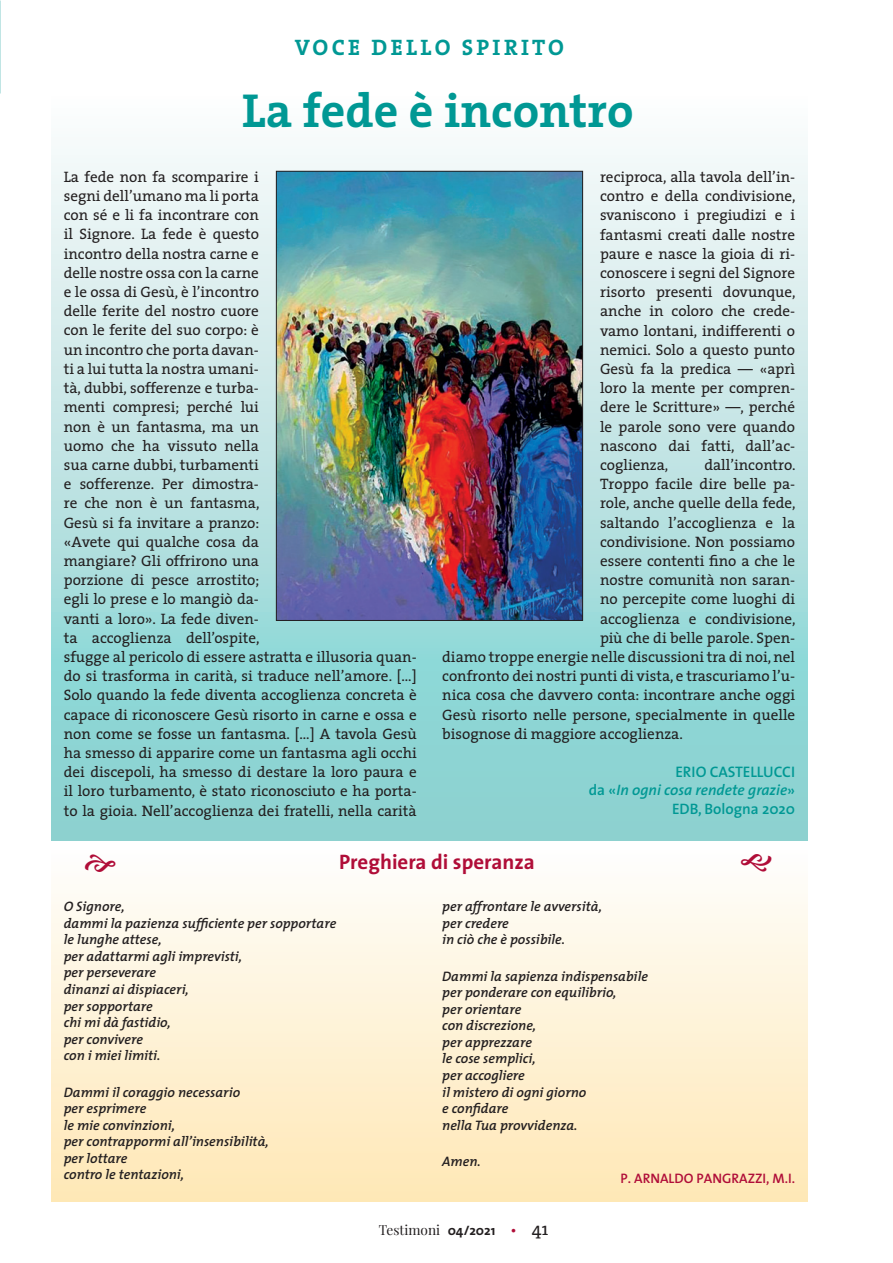
<style>
.page{position:relative;width:893px;height:1263px;background:#fff}
.page>*{position:absolute;margin:0;border:0;box-sizing:border-box;transform-origin:0 0}
.t1{font:700 48px "The Serif";color:#009894}
.t2{font:700 22.5px "The Serif";letter-spacing:.145em;color:#009894}
.t3{font:700 21px "The Sans";color:#b00d38}
.t4{font:600 15.3px "The Sans";color:#009894}
.t5{font:15.15px/19.2px "The Serif";color:#231f20}
.t6{font:italic 600 15.15px/18.6px "The Sans";color:#009894;text-align:right}
.t7{font:italic 600 13.8px/16.5px "The Mix";color:#231f20}
.t8{font:600 13.8px "The Sans";color:#b00d38}
.t9{font:13.65px "Playfair Display";color:#231f20}
.s1{font-style:normal}
.s2{font-family:"The Sans";font-weight:700}
.s3{font-family:"The Serif";font-size:15px;color:#b00d38}
.s4{font-family:"The Serif";font-size:18px}
</style>
<div class="page">
<div style="left:51px;top:848px;width:757px;height:353px;background:linear-gradient(to bottom,#fefefd,#ffe7b5)"></div>
<svg style="left:51px;top:149px;width:757px;height:692px;background:#b2e0e0"></svg>
<img style="left:278px;top:173px;width:303px;height:446px">
<div style="left:276px;top:171px;width:307px;height:450px;border:1px solid #231f20"></div>
<svg style="left:85px;top:854px;width:31px;height:18px"></svg>
<svg style="left:741px;top:854px;width:31px;height:18px"></svg>
<h2 class="t2" style="left:295px;top:28px;width:271px">VOCE DELLO SPIRITO</h2>
<h1 class="t1" style="left:242px;top:71px;width:393px">La fede è incontro</h1>
<p class="t5" style="left:64px;top:167px;width:354px">La fede non fa scomparire i<br>segni dell’umano ma li porta<br>con sé e li fa incontrare con<br>il Signore. La fede è questo<br>incontro della nostra carne e<br>delle nostre ossa con la carne<br>e le ossa di Gesù, è l’incontro<br>delle ferite del nostro cuore<br>con le ferite del suo corpo: è<br>un incontro che porta davan-<br>ti a lui tutta la nostra umani-<br>tà, dubbi, sofferenze e turba-<br>menti compresi; perché lui<br>non è un fantasma, ma un<br>uomo che ha vissuto nella<br>sua carne dubbi, turbamenti<br>e sofferenze. Per dimostra-<br>re che non è un fantasma,<br>Gesù si fa invitare a pranzo:<br>«Avete qui qualche cosa da<br>mangiare? Gli offrirono una<br>porzione di pesce arrostito;<br>egli lo prese e lo mangiò da-<br>vanti a loro». La fede diven-<br>ta accoglienza dell’ospite,<br>sfugge al pericolo di essere astratta e illusoria quan&shy;do si trasforma in carità, si traduce nell’amore. […] Solo quando la fede diventa accoglienza concreta è capace di riconoscere Gesù risorto in carne e ossa e non come se fosse un fantasma. […] A tavola Gesù ha smesso di apparire come un fantasma agli occhi dei discepoli, ha smesso di destare la loro paura e il loro turbamento, è stato riconosciuto e ha porta&shy;to la gioia. Nell’accoglienza dei fratelli, nella carità</p>
<p class="t5" style="left:600px;top:167px;width:197px;text-align:justify">reciproca, alla tavola dell’in&shy;contro e della condivisione, svaniscono i pregiudizi e i fantasmi creati dalle nostre paure e nasce la gioia di ri&shy;conoscere i segni del Signore risorto presenti dovunque, anche in coloro che crede&shy;vamo lontani, indifferenti o nemici. Solo a questo punto Gesù fa la predica — «aprì loro la mente per compren&shy;dere le Scritture» —, perché le parole sono vere quando nascono dai fatti, dall’ac&shy;coglienza,</p>
<p class="t5" style="left:704px;top:455px;width:93px">dall’incontro.</p>
<p class="t5" style="left:600px;top:474px;width:197px">Troppo facile dire belle pa-</p>
<p class="t5" style="left:600px;top:493px;width:197px">role, anche quelle della fede,</p>
<p class="t5" style="left:600px;top:512px;width:197px">saltando l’accoglienza e la</p>
<p class="t5" style="left:600px;top:532px;width:197px">condivisione. Non possiamo</p>
<p class="t5" style="left:600px;top:551px;width:197px">essere contenti fino a che le</p>
<p class="t5" style="left:600px;top:570px;width:197px">nostre comunità non saran-</p>
<p class="t5" style="left:600px;top:589px;width:197px">no percepite come luoghi di</p>
<p class="t5" style="left:600px;top:608px;width:197px">accoglienza e condivisione,</p>
<p class="t5" style="left:600px;top:628px;width:197px">più che di belle parole. Spen-</p>
<p class="t5" style="left:442px;top:647px;width:354px">diamo troppe energie nelle discussioni tra di noi, nel</p>
<p class="t5" style="left:442px;top:666px;width:354px">confronto dei nostri punti di vista, e trascuriamo l’u-</p>
<p class="t5" style="left:442px;top:685px;width:354px">nica cosa che davvero conta: incontrare anche oggi</p>
<p class="t5" style="left:442px;top:704px;width:354px">Gesù risorto nelle persone, specialmente in quelle</p>
<p class="t5" style="left:442px;top:724px;width:242px">bisognose di maggiore accoglienza.</p>
<p class="t4" style="left:675px;top:759px;width:121px">ERIO CASTELLUCCI</p>
<p class="t6" style="left:589px;top:780px;width:208px"><span class="s1">da «</span>In ogni cosa rendete grazie<span class="s1">»<br>EDB, Bologna 2020</span></p>
<h3 class="t3" style="left:339px;top:844px;width:197px">Preghiera di speranza</h3>
<p class="t7" style="left:64px;top:898px;width:274px">O Signore,<br>dammi la pazienza sufficiente per sopportare le lunghe attese,<br>per adattarmi agli imprevisti,<br>per perseverare<br>dinanzi ai dispiaceri,<br>per sopportare<br>chi mi dà fastidio,<br>per convivere<br>con i miei limiti.</p>
<p class="t7" style="left:64px;top:1083px;width:206px">Dammi il coraggio necessario<br>per esprimere<br>le mie convinzioni,<br>per contrappormi all’insensibilità, per lottare<br>contro le tentazioni,</p>
<p class="t7" style="left:442px;top:898px;width:161px">per affrontare le avversità, per credere<br>in ciò che è possibile.</p>
<p class="t7" style="left:442px;top:967px;width:207px">Dammi la sapienza indispensabile per ponderare con equilibrio,<br>per orientare<br>con discrezione,<br>per apprezzare<br>le cose semplici,<br>per accogliere<br>il mistero di ogni giorno<br>e confidare<br>nella Tua provvidenza.</p>
<p class="t7" style="left:442px;top:1153px;width:40px">Amen.</p>
<p class="t8" style="left:620px;top:1166px;width:176px">P. ARNALDO PANGRAZZI, M.I.</p>
<p class="t9" style="left:379px;top:1219px;width:171px">Testimoni <span class="s2">04/2021</span> <span class="s3">•</span> <span class="s4">41</span></p>
</div>
